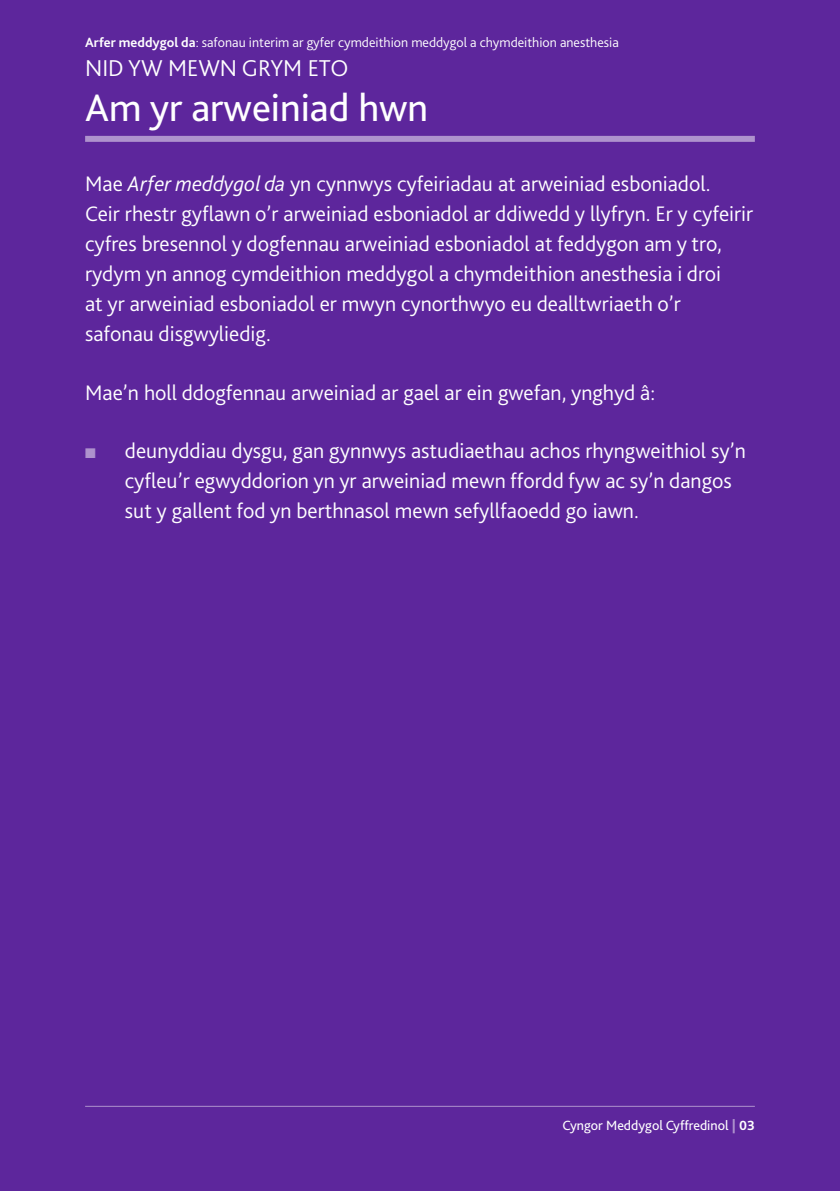
<style>
.page{position:relative;width:840px;height:1191px;background:#fff}
.page>*{position:absolute;margin:0;border:0;box-sizing:border-box;transform-origin:0 0}
.t1{font:40px "Bliss 2";color:#fff}
.t2{font:300 24px "Bliss 2";color:#fff}
.t3{font:300 22px/30px "Bliss 2";color:#fff}
.t4{font:300 14px "Bliss 2";color:#fff}
.t5{font:14px "Bliss 2";color:#fff}
.s1{font-weight:700}
.s2{font-style:italic}
.s3{color:#ae92cd}
.s4{font-weight:800;color:#ae92cd}
</style>
<div class="page">
<div style="left:0;top:0;width:839px;height:1191px;background:#5d269c"></div>
<div style="left:85px;top:136px;width:669px;height:6px;background:#ae92cd"></div>
<hr style="left:85px;top:1105px;width:669px;height:1px;background:#ae92cd">
<p class="t4" style="left:85px;top:33px;width:535px"><span class="s1">Arfer meddygol da</span>: safonau interim ar gyfer cymdeithion meddygol a chymdeithion anesthesia</p>
<p class="t2" style="left:85px;top:53px;width:265px">NID YW MEWN GRYM ETO</p>
<h2 class="t1" style="left:85px;top:83px;width:344px">Am yr arweiniad hwn</h2>
<p class="t3" style="left:85px;top:168px;width:669px">Mae <span class="s2">Arfer meddygol da</span> yn cynnwys cyfeiriadau at arweiniad esboniadol.<br>Ceir rhestr gyfawn o’r arweiniad esboniadol ar ddiwedd y llyfryn. Er y cyfeirir cyfres bresennol y dogfennau arweiniad esboniadol at feddygon am y tro, rydym yn annog cymdeithion meddygol a chymdeithion anesthesia i droi<br>at yr arweiniad esboniadol er mwyn cynorthwyo eu dealltwriaeth o’r safonau disgwyliedig.</p>
<p class="t3" style="left:85px;top:377px;width:571px">Mae’n holl ddogfennau arweiniad ar gael ar ein gwefan, ynghyd â:</p>
<p class="t3" style="left:125px;top:435px;width:622px;text-indent:-40px"><span class="s3">■</span> deunyddiau dysgu, gan gynnwys astudiaethau achos rhyngweithiol sy’n cyfeu’r egwyddorion yn yr arweiniad mewn ffordd fyw ac sy’n dangos sut y gallent fod yn berthnasol mewn sefyllfaoedd go iawn.</p>
<p class="t5" style="left:562px;top:1116px;width:194px">Cyngor Meddygol Cyffredinol <span class="s4">|</span> <span class="s1">03</span></p>
</div>
